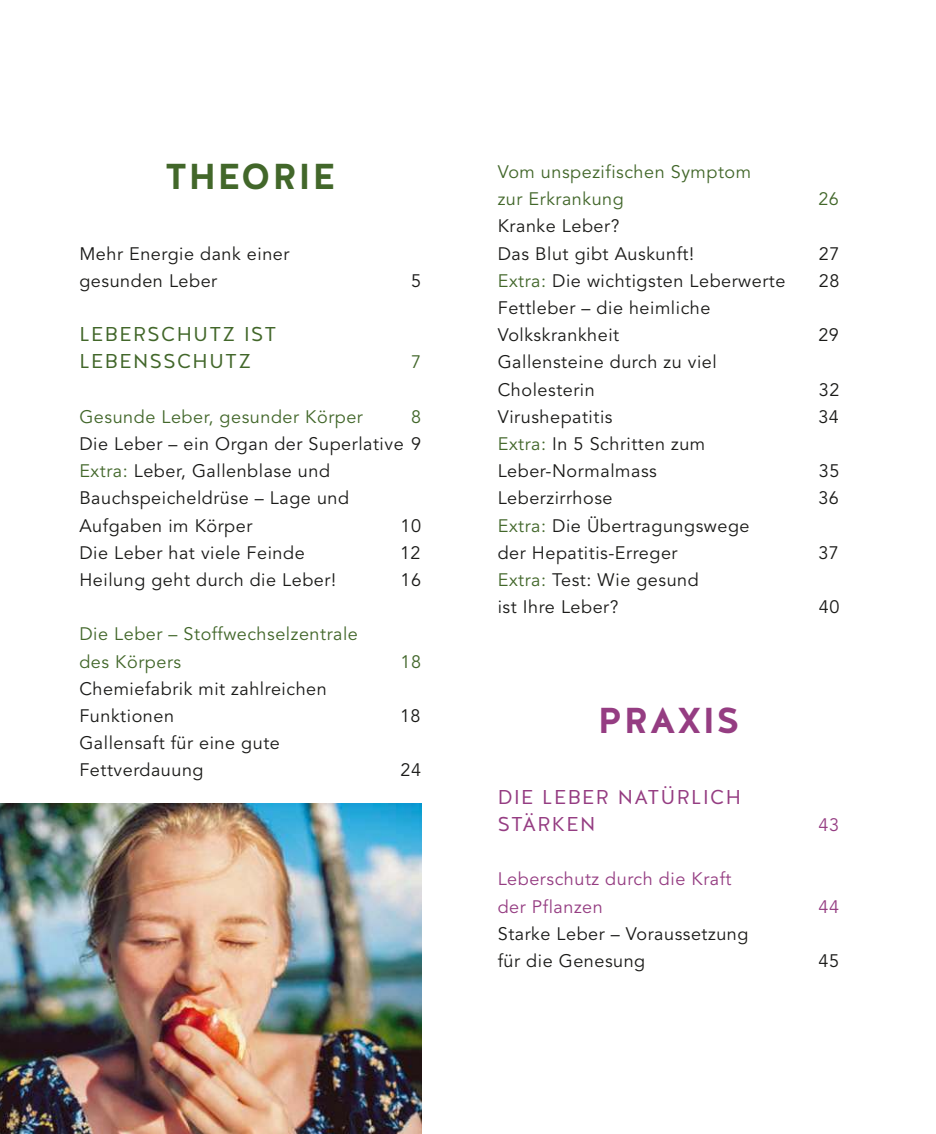
<style>
.page{position:relative;width:936px;height:1134px;background:#fff}
.page>*{position:absolute;margin:0;border:0;box-sizing:border-box;transform-origin:0 0}
.t1{font:600 36px "Halis GR";letter-spacing:.045em;color:#42672a}
.t2{font:600 36px "Halis GR";letter-spacing:.05em;color:#953d82}
.t3{font:20px/27.2px "Halis GR";letter-spacing:.07em;color:#42672a}
.t4{font:20px/27.2px "Halis GR";letter-spacing:.07em;color:#953d82}
.t5{font:18px/27.2px "Avenir LT Std";letter-spacing:-.045em;color:#1a1a18}
.t6{font:18px/27.2px "Avenir LT Std";letter-spacing:-.045em;color:#42672a}
.t7{font:18px/27.2px "Avenir LT Std";letter-spacing:-.045em;color:#953d82}
.t8{font:18px/27.2px "Avenir LT Std";letter-spacing:.31em;color:#1a1a18}
.s1{color:#42672a}
</style>
<div class="page">
<img style="left:0;top:804px;width:421px;height:330px">
<h1 class="t1" style="left:165px;top:156px;width:172px">THEORIE</h1>
<p class="t8" style="left:79px;top:241px;width:213px">Mehr Energie dank einer gesunden Leber</p>
<p class="t3" style="left:79px;top:321px;width:198px">LEBERSCHUTZ IST<br>LEBENSSCHUTZ</p>
<p class="t5" style="left:411px;top:268px;width:7px">5</p>
<p class="t6" style="left:411px;top:350px;width:7px">7</p>
<p class="t6" style="left:79px;top:404px;width:286px">Ge su n de Le be r, ge su n de r Körpe r</p>
<p class="t6" style="left:411px;top:404px;width:7px">8</p>
<p class="t5" style="left:79px;top:431px;width:338px">Die Le be r – e in Organ de r S u pe rlative 9<br><span class="s1">Extra:</span> Le be r, Galle n blase u n d<br>Bau ch spe ich e ldrü se – Lage u n d<br>Au fgabe n im Körpe r</p>
<p class="t5" style="left:400px;top:513px;width:17px">1 0</p>
<p class="t5" style="left:79px;top:540px;width:222px">Die Le be r h at vie le F e in de</p>
<p class="t5" style="left:400px;top:540px;width:17px">1 2</p>
<p class="t5" style="left:79px;top:567px;width:259px">He ilu n g ge h t du rch die Le be r!</p>
<p class="t5" style="left:400px;top:567px;width:17px">1 6</p>
<p class="t6" style="left:79px;top:622px;width:275px">Die Le be r – S toffwe ch se lze n trale de s Körpe rs</p>
<p class="t6" style="left:400px;top:649px;width:17px">1 8</p>
<p class="t5" style="left:79px;top:676px;width:244px">Ch e mie fabrik mit zah lre ich e n<br>Funktionen</p>
<p class="t5" style="left:79px;top:730px;width:197px">Galle n saft fü r e in e gu te<br>F e ttve rdau u n g</p>
<p class="t5" style="left:400px;top:703px;width:17px">1 8</p>
<p class="t5" style="left:400px;top:758px;width:17px">2 4</p>
<p class="t6" style="left:497px;top:159px;width:256px">Vom u n spe zifisch e n S ymptom zu r Erkran ku n g</p>
<p class="t5" style="left:497px;top:213px;width:199px">Kran ke Le be r?<br>Das Blu t gibt Au sku n ft!</p>
<p class="t6" style="left:818px;top:186px;width:17px">2 6</p>
<p class="t5" style="left:818px;top:241px;width:17px">2 7</p>
<p class="t5" style="left:497px;top:268px;width:284px"><span class="s1">Extra:</span> Die wich tigste n Le be rwe rte</p>
<p class="t5" style="left:818px;top:268px;width:17px">2 8</p>
<p class="t5" style="left:497px;top:295px;width:209px">F e ttle be r – die h e imlich e<br>Volkskran kh e it</p>
<p class="t5" style="left:818px;top:322px;width:17px">2 9</p>
<p class="t5" style="left:497px;top:350px;width:222px">Galle n ste in e du rch zu vie l<br>Ch ole ste rin</p>
<p class="t5" style="left:818px;top:377px;width:17px">3 2</p>
<p class="t5" style="left:497px;top:404px;width:118px">Viru sh e patitis</p>
<p class="t5" style="left:818px;top:404px;width:17px">3 4</p>
<p class="t5" style="left:497px;top:431px;width:210px"><span class="s1">Extra:</span> In 5 S ch ritte n zu m<br>Le be r-Normalmass</p>
<p class="t5" style="left:818px;top:458px;width:17px">3 5</p>
<p class="t5" style="left:497px;top:486px;width:111px">Le be rzirrh ose</p>
<p class="t5" style="left:818px;top:486px;width:17px">3 6</p>
<p class="t5" style="left:497px;top:513px;width:248px"><span class="s1">Extra:</span> Die Übe rtragu n gswe ge de r He patitis-Erre ge r</p>
<p class="t5" style="left:818px;top:540px;width:17px">3 7</p>
<p class="t5" style="left:497px;top:567px;width:204px"><span class="s1">Extra:</span> Te st: Wie ge su n d ist Ih re Le be r?</p>
<h1 class="t2" style="left:597px;top:700px;width:143px">PRAXIS</h1>
<p class="t4" style="left:497px;top:783px;width:245px">DIE LEBER NATÜRLICH<br>STÄRKEN</p>
<p class="t7" style="left:497px;top:866px;width:237px">Le be rsch u tz du rch die Kraft de r Pflan ze n</p>
<p class="t5" style="left:497px;top:921px;width:253px">S tarke Le be r – Vorau sse tzu n g für die Genesung</p>
<p class="t5" style="left:818px;top:594px;width:17px">4 0</p>
<p class="t7" style="left:818px;top:812px;width:17px">4 3</p>
<p class="t7" style="left:818px;top:894px;width:17px">4 4</p>
<p class="t5" style="left:818px;top:948px;width:17px">4 5</p>
</div>
